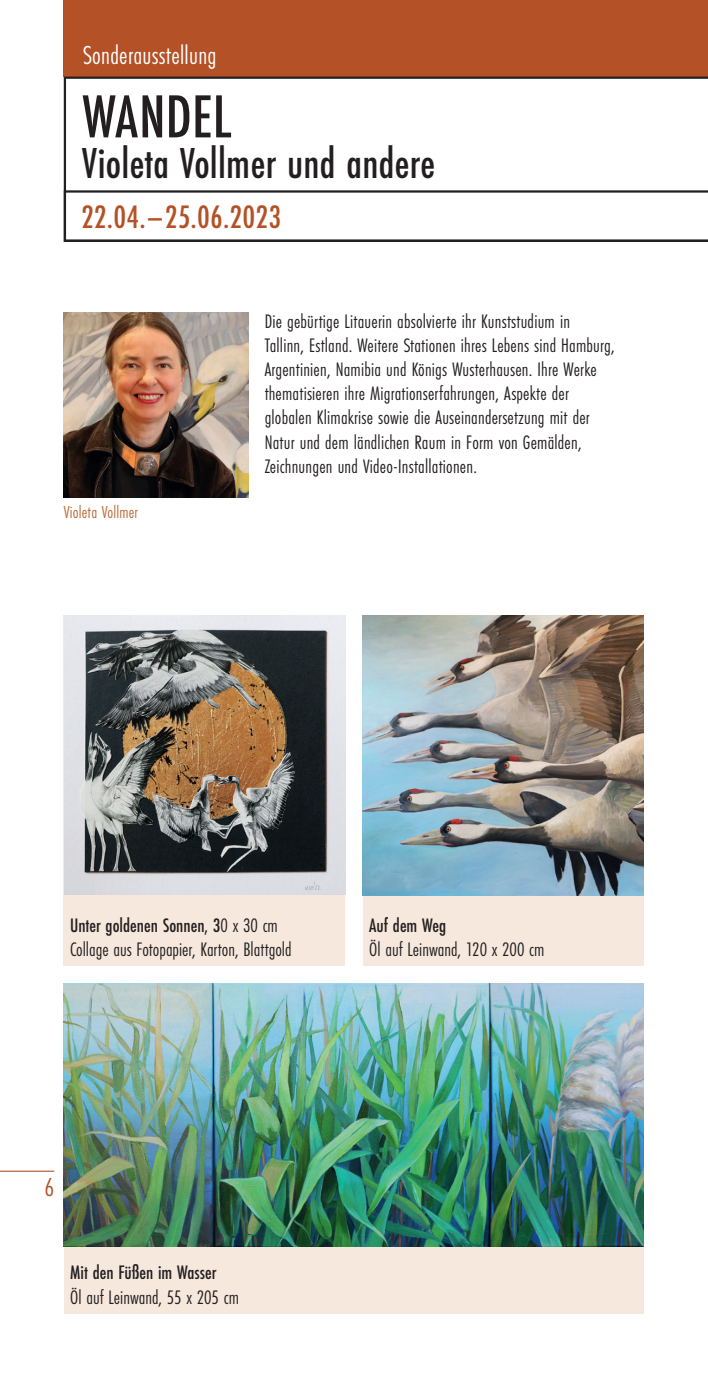
<style>
.page{position:relative;width:708px;height:1378px;background:#fff}
.page>*{position:absolute;margin:0;border:0;box-sizing:border-box;transform-origin:0 0}
.t1{font:500 63px "Futura PT Cond";letter-spacing:.01em;color:#231f20}
.t2{font:500 45px "Futura PT Cond";letter-spacing:.005em;color:#231f20}
.t3{font:500 33.75px "Futura PT Cond";letter-spacing:.005em;color:#b55126}
.t4{font:27px "Futura PT Cond";letter-spacing:.01em;color:#fff}
.t5{font:27px "Futura PT Cond";color:#b55126}
.t6{font:20.25px/24.1px "Futura PT Cond";letter-spacing:.01em;color:#231f20}
.t7{font:500 20.25px "Futura PT Cond";color:#231f20}
.t8{font:18px "Futura PT Cond";letter-spacing:.01em;color:#bb6a39}
.s1{font-weight:500}
</style>
<div class="page">
<div style="left:64px;top:0;width:644px;height:77px;background:#b55126"></div>
<hr style="left:0;top:1170px;width:54px;height:1px;background:#b55126">
<div style="left:64px;top:983px;width:580px;height:331px;background:#f6e8dd"></div>
<img style="left:64px;top:983px;width:580px;height:263px">
<svg style="left:64px;top:77px;width:644px;height:165px"></svg>
<div style="left:64px;top:615px;width:281px;height:351px;background:#f6e8dd"></div>
<img style="left:64px;top:615px;width:281px;height:279px">
<img style="left:64px;top:313px;width:185px;height:185px">
<div style="left:363px;top:615px;width:281px;height:351px;background:#f6e8dd"></div>
<img style="left:363px;top:615px;width:281px;height:280px">
<h3 class="t4" style="left:83px;top:39px;width:135px">Sonderausstellung</h3>
<h1 class="t1" style="left:83px;top:79px;width:150px">WANDEL</h1>
<h2 class="t2" style="left:82px;top:136px;width:354px">Violeta Vollmer und andere</h2>
<h3 class="t3" style="left:81px;top:197px;width:202px">22.04.–25.06.2023</h3>
<p class="t8" style="left:64px;top:501px;width:76px">Violeta Vollmer</p>
<p class="t6" style="left:265px;top:309px;width:352px">Die gebürtige Litauerin absolvierte ihr Kunststudium in<br>Tallinn, Estland. Weitere Stationen ihres Lebens sind Hamburg, Argentinien, Namibia und Königs Wusterhausen. Ihre Werke thematisieren ihre Migrationserfahrungen, Aspekte der globalen Klimakrise sowie die Auseinandersetzung mit der Natur und dem ländlichen Raum in Form von Gemälden, Zeichnungen und Video-Installationen.</p>
<p class="t6" style="left:70px;top:912px;width:223px"><span class="s1">Unter goldenen Sonnen, 3</span>0 x 30 cm<br>Collage aus Fotopapier, Karton, Blattgold</p>
<p class="t7" style="left:369px;top:913px;width:78px">Auf dem Weg</p>
<p class="t6" style="left:369px;top:937px;width:177px">Öl auf Leinwand, 120 x 200 cm</p>
<h3 class="t5" style="left:44px;top:1171px;width:11px">6</h3>
<p class="t7" style="left:70px;top:1260px;width:148px">Mit den Füßen im Wasser</p>
<p class="t6" style="left:70px;top:1285px;width:170px">Öl auf Leinwand, 55 x 205 cm</p>
</div>
